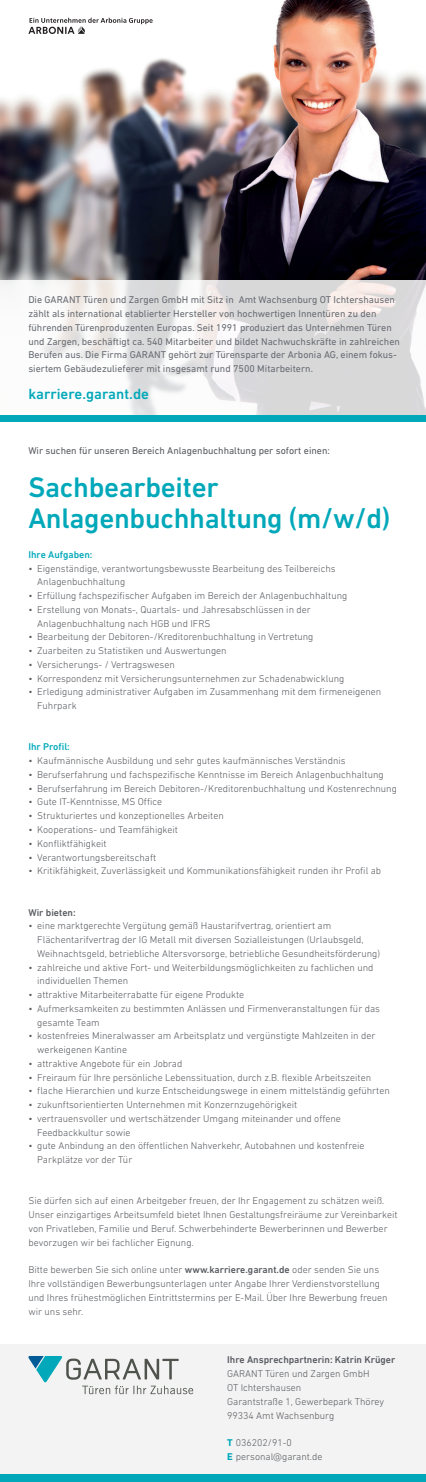
<style>
.page{position:relative;width:426px;height:1482px;background:#fff}
.page>*{position:absolute;margin:0;border:0;box-sizing:border-box;transform-origin:0 0}
.t1{font:500 28.75px/31.2px "DIN Next LT Pro";letter-spacing:-.01em;color:#00a8b9}
.t2{font:500 15px "DIN Next LT Pro";color:#00a8b9}
.t3{font:300 10px/13.8px "DIN Next LT Pro";color:#56595e}
.t4{font:10px/13.8px "DIN Next LT Pro";color:#676b72}
.t5{font:10px "DIN Next LT Pro";color:#56595e}
.t6{font:500 10px "DIN Next LT Pro";color:#56595e}
.t7{font:500 10px "DIN Next LT Pro";color:#00a8b9}
.s1{font-weight:500}
.s2{font-weight:700;color:#00a8b9}
</style>
<div class="page">
<img style="left:0;top:0;width:425px;height:280px">
<svg style="left:0;top:280px;width:425px;height:135px"></svg>
<div style="left:0;top:415px;width:425px;height:6px;background:#00a8b9"></div>
<div style="left:0;top:1343px;width:425px;height:138px;background:#f1f2f2"></div>
<div style="left:0;top:1474px;width:425px;height:7px;background:#00a8b9"></div>
<svg style="left:28px;top:1356px;width:165px;height:37px"></svg>
<svg style="left:28px;top:18px;width:124px;height:16px"></svg>
<p class="t4" style="left:28px;top:293px;width:372px">Die GARANT Türen und Zargen GmbH mit Sitz in Amt Wachsenburg OT Ichtershausen zählt als international etablierter Hersteller von hochwertigen Innentüren zu den führenden Türenproduzenten Europas. Seit 1991 produziert das Unternehmen Türen und Zargen, beschäftigt ca. 540 Mitarbeiter und bildet Nachwuchskräfte in zahlreichen Berufen aus. Die Firma GARANT gehört zur Türensparte der Arbonia AG, einem fokus&shy;siertem Gebäudezulieferer mit insgesamt rund 7500 Mitarbeitern.</p>
<h2 class="t2" style="left:28px;top:385px;width:122px">karriere.garant.de</h2>
<p class="t5" style="left:28px;top:444px;width:303px">Wir suchen für unseren Bereich Anlagenbuchhaltung per sofort einen:</p>
<h1 class="t1" style="left:28px;top:471px;width:363px">Sachbearbeiter<br>Anlagenbuchhaltung (m/w/d)</h1>
<p class="t7" style="left:28px;top:548px;width:66px">Ihre Aufgaben:</p>
<p class="t3" style="left:37px;top:561px;width:299px;text-indent:-9px">• Eigenständige, verantwortungsbewusste Bearbeitung des Teilbereichs<br>Anlagenbuchhaltung</p>
<p class="t3" style="left:28px;top:588px;width:320px">• Erfüllung fachspezifischer Aufgaben im Bereich der Anlagenbuchhaltung</p>
<p class="t3" style="left:37px;top:602px;width:275px;text-indent:-9px">• Erstellung von Monats-, Quartals- und Jahresabschlüssen in der<br>Anlagenbuchhaltung nach HGB und IFRS</p>
<p class="t3" style="left:28px;top:630px;width:286px">• Bearbeitung der Debitoren-/Kreditorenbuchhaltung in Vertretung</p>
<p class="t3" style="left:28px;top:643px;width:199px">• Zuarbeiten zu Statistiken und Auswertungen</p>
<p class="t3" style="left:28px;top:657px;width:148px">• Versicherungs- / Vertragswesen</p>
<p class="t3" style="left:28px;top:671px;width:317px">• Korrespondenz mit Versicherungsunternehmen zur Schadenabwicklung</p>
<p class="t3" style="left:37px;top:685px;width:345px;text-indent:-9px">• Erledigung administrativer Aufgaben im Zusammenhang mit dem firmeneigenen<br>Fuhrpark</p>
<p class="t7" style="left:28px;top:741px;width:43px">Ihr Profil:</p>
<p class="t3" style="left:28px;top:753px;width:318px">• Kaufmännische Ausbildung und sehr gutes kaufmännisches Verständnis</p>
<p class="t3" style="left:28px;top:767px;width:356px">• Berufserfahrung und fachspezifische Kenntnisse im Bereich Anlagenbuchhaltung</p>
<p class="t3" style="left:28px;top:781px;width:369px">• Berufserfahrung im Bereich Debitoren-/Kreditorenbuchhaltung und Kostenrechnung</p>
<p class="t3" style="left:28px;top:795px;width:135px">• Gute IT-Kenntnisse, MS Office</p>
<p class="t3" style="left:28px;top:808px;width:197px">• Strukturiertes und konzeptionelles Arbeiten</p>
<p class="t3" style="left:28px;top:822px;width:151px">• Kooperations- und Teamfähigkeit</p>
<p class="t3" style="left:28px;top:836px;width:80px">• Konfliktfähigkeit</p>
<p class="t3" style="left:28px;top:850px;width:129px">• Verantwortungsbereitschaft</p>
<p class="t3" style="left:28px;top:863px;width:354px">• Kritikfähigkeit, Zuverlässigkeit und Kommunikationsfähigkeit runden ihr Profil ab</p>
<p class="t6" style="left:28px;top:906px;width:49px">Wir bieten:</p>
<p class="t3" style="left:37px;top:918px;width:344px;text-indent:-9px">• eine marktgerechte Vergütung gemäß Haustarifvertrag, orientiert am<br>Flächentarifvertrag der IG Metall mit diversen Sozialleistungen (Urlaubsgeld,<br>Weihnachtsgeld, betriebliche Altersvorsorge, betriebliche Gesundheitsförderung)</p>
<p class="t3" style="left:37px;top:960px;width:337px;text-indent:-9px">• zahlreiche und aktive Fort- und Weiterbildungsmöglichkeiten zu fachlichen und individuellen Themen</p>
<p class="t3" style="left:28px;top:987px;width:217px">• attraktive Mitarbeiterrabatte für eigene Produkte</p>
<p class="t3" style="left:37px;top:1001px;width:344px;text-indent:-9px">• Aufmerksamkeiten zu bestimmten Anlässen und Firmenveranstaltungen für das gesamte Team</p>
<p class="t3" style="left:37px;top:1028px;width:339px;text-indent:-9px">• kostenfreies Mineralwasser am Arbeitsplatz und vergünstigte Mahlzeiten in der werkeigenen Kantine</p>
<p class="t3" style="left:28px;top:1056px;width:155px">• attraktive Angebote für ein Jobrad</p>
<p class="t3" style="left:28px;top:1070px;width:344px">• Freiraum für Ihre persönliche Lebenssituation, durch z.B. flexible Arbeitszeiten</p>
<p class="t3" style="left:28px;top:1083px;width:362px">• flache Hierarchien und kurze Entscheidungswege in einem mittelständig geführten</p>
<p class="t3" style="left:28px;top:1097px;width:270px">• zukunftsorientierten Unternehmen mit Konzernzugehörigkeit</p>
<p class="t3" style="left:37px;top:1111px;width:305px;text-indent:-9px">• vertrauensvoller und wertschätzender Umgang miteinander und offene<br>Feedbackkultur sowie</p>
<p class="t3" style="left:37px;top:1138px;width:328px;text-indent:-9px">• gute Anbindung an den öffentlichen Nahverkehr, Autobahnen und kostenfreie<br>Parkplätze vor der Tür</p>
<p class="t3" style="left:28px;top:1193px;width:370px">Sie dürfen sich auf einen Arbeitgeber freuen, der Ihr Engagement zu schätzen weiß.<br>Unser einzigartiges Arbeitsumfeld bietet Ihnen Gestaltungsfreiräume zur Vereinbarkeit von Privatleben, Familie und Beruf. Schwerbehinderte Bewerberinnen und Bewerber bevorzugen wir bei fachlicher Eignung.</p>
<p class="t3" style="left:28px;top:1262px;width:360px">Bitte bewerben Sie sich online unter <span class="s1">www.karriere.garant.de</span> oder senden Sie uns Ihre vollständigen Bewerbungsunterlagen unter Angabe Ihrer Verdienstvorstellung und Ihres frühestmöglichen Eintrittstermins per E-Mail. Über Ihre Bewerbung freuen wir uns sehr.</p>
<p class="t6" style="left:227px;top:1353px;width:169px">Ihre Ansprechpartnerin: Katrin Krüger</p>
<p class="t3" style="left:227px;top:1366px;width:158px">GARANT Türen und Zargen GmbH<br>OT Ichtershausen<br>Garantstraße 1, Gewerbepark Thörey<br>99334 Amt Wachsenburg</p>
<p class="t3" style="left:227px;top:1435px;width:97px"><span class="s2">T</span> 036202/91-0<br><span class="s2">E</span> personal@garant.de</p>
</div>
